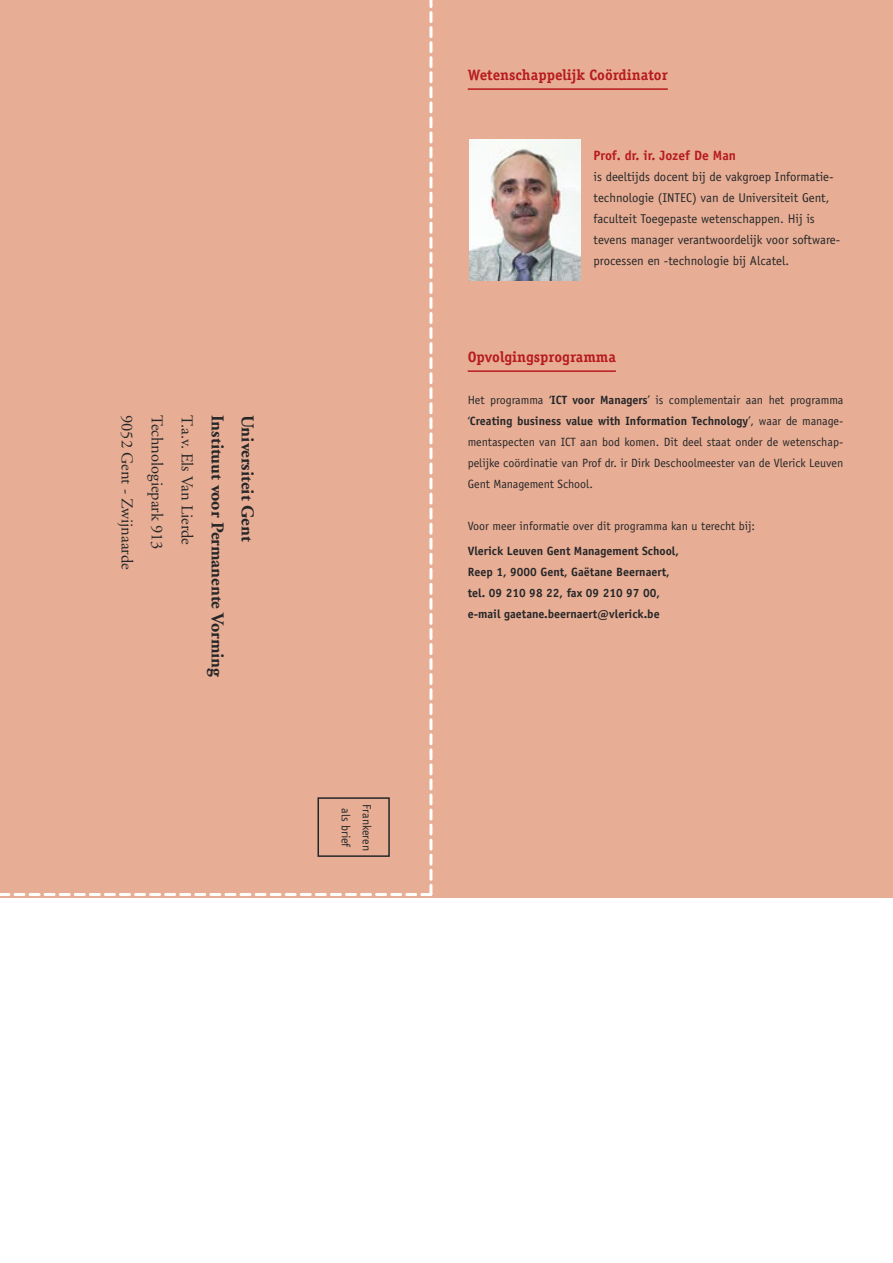
<style>
.page{position:relative;width:893px;height:1263px;background:#fff}
.page>*{position:absolute;margin:0;border:0;box-sizing:border-box;transform-origin:0 0}
.t1{font:700 18px "Adobe Garamond";color:#262628}
.t2{font:16.5px "Adobe Garamond";color:#262628}
.t3{font:700 15px "Officina Serif";color:#b71b1f}
.t4{font:700 13.5px "Officina Sans";color:#b71b1f}
.t5{font:12.75px/21px "Officina Sans";color:#262628}
.t6{font:12px/21px "Officina Sans";color:#262628;text-align:center}
.t7{font:700 12px/21px "Officina Sans";color:#262628}
.s1{font-weight:700}
</style>
<div class="page">
<div style="left:0;top:0;width:893px;height:898px;background:#e7ae95"></div>
<hr style="left:468px;top:88px;width:200px;height:2px;background:#b71b1f">
<hr style="left:468px;top:370px;width:148px;height:2px;background:#b71b1f">
<img style="left:469px;top:140px;width:112px;height:140px">
<svg style="left:0;top:0;width:432px;height:896px"></svg>
<h2 class="t2" style="left:136px;top:415px;width:156px;rotate:90deg">9052 Gent - Zwijnaarde</h2>
<h2 class="t2" style="left:166px;top:415px;width:136px;rotate:90deg">Technologiepark 913</h2>
<h2 class="t2" style="left:196px;top:415px;width:131px;rotate:90deg">T.a.v. Els Van Lierde</h2>
<h1 class="t1" style="left:227px;top:415px;width:263px;rotate:90deg">Instituut voor Permanente Vorming</h1>
<h1 class="t1" style="left:257px;top:415px;width:128px;rotate:90deg">Universiteit Gent</h1>
<p class="t6" style="left:377px;top:804px;width:48px;rotate:90deg">Frankeren als brief</p>
<p class="t3" style="left:468px;top:65px;width:202px">Wetenschappelijk Coördinator</p>
<p class="t4" style="left:594px;top:147px;width:144px">Prof. dr. ir. Jozef De Man</p>
<p class="t5" style="left:594px;top:166px;width:248px">is deeltijds docent bij de vakgroep Informatie&shy;technologie (INTEC) van de Universiteit Gent, faculteit Toegepaste wetenschappen. Hij is tevens manager verantwoordelijk voor software&shy;processen en -technologie bij Alcatel.</p>
<p class="t3" style="left:468px;top:347px;width:150px">Opvolgingsprogramma</p>
<p class="t6" style="left:468px;top:390px;width:377px;text-align:justify">Het programma ‘<span class="s1">ICT voor Managers</span>’ is complementair aan het programma ‘<span class="s1">Creating business value with Information Technology</span>’, waar de manage&shy;mentaspecten van ICT aan bod komen. Dit deel staat onder de wetenschap&shy;pelijke coördinatie van Prof dr. ir Dirk Deschoolmeester van de Vlerick Leuven Gent Management School.</p>
<p class="t6" style="left:468px;top:516px;width:289px">Voor meer informatie over dit programma kan u terecht bij:</p>
<p class="t7" style="left:468px;top:541px;width:213px">Vlerick Leuven Gent Management School, Reep 1, 9000 Gent, Gaëtane Beernaert, tel. 09 210 98 22, fax 09 210 97 00, e-mail gaetane.beernaert@vlerick.be</p>
</div>
